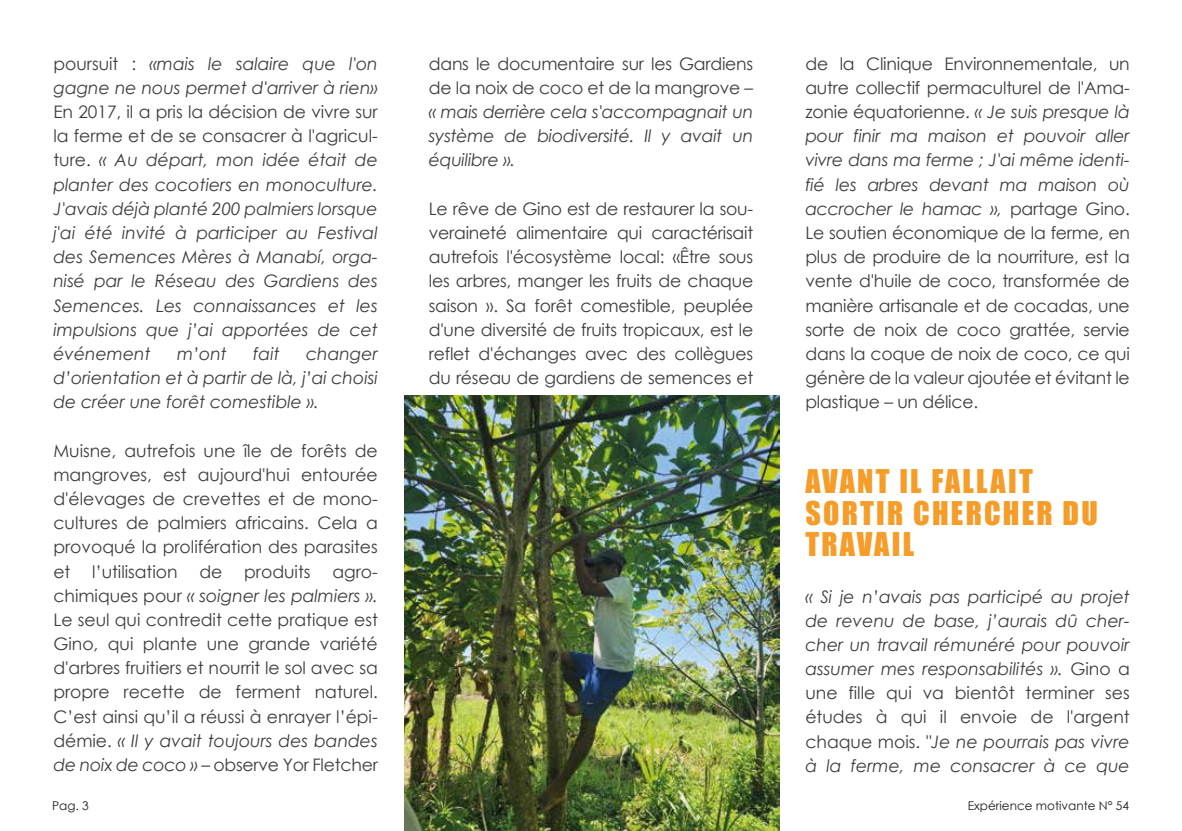
<style>
.page{position:relative;width:1182px;height:831px;background:#fff}
.page>*{position:absolute;margin:0;border:0;box-sizing:border-box;transform-origin:0 0}
.t1{font:30px/31.5px "Impact";letter-spacing:.075em;color:#f59c29}
.t2{font:17.25px/24.2px "Century Gothic";letter-spacing:-.015em;color:#3c3c3b;text-align:justify}
.t3{font:italic 17.25px/24.2px "Century Gothic";color:#3c3c3b;text-align:justify}
.t4{font:12px "Century Gothic";color:#1d1d1b}
.s1{font-style:normal}
.s2{font-style:italic}
</style>
<div class="page">
<img style="left:405px;top:395px;width:375px;height:435px">
<p class="t3" style="left:53px;top:51px;width:326px"><span class="s1">poursuit :</span> «mais le salaire que l'on gagne ne nous permet d'arriver à rien»</p>
<p class="t3" style="left:53px;top:99px;width:326px"><span class="s1">En 2017, il a pris la décision de vivre sur la ferme et de se consacrer à l'agricul&shy;ture.</span> « Au départ, mon idée était de planter des cocotiers en monoculture.<br>J'avais déjà planté 200 palmiers lorsque j'ai été invité à participer au Festival des Semences Mères à Manabí, orga&shy;nisé par le Réseau des Gardiens des Semences. Les connaissances et les impulsions que j’ai apportées de cet événement</p>
<p class="t3" style="left:177px;top:341px;width:51px">m’ont</p>
<p class="t3" style="left:253px;top:341px;width:28px">fait</p>
<p class="t3" style="left:53px;top:341px;width:326px;text-indent:253px">changer d’orientation et à partir de là, j’ai choisi de créer une forêt comestible ».</p>
<p class="t2" style="left:53px;top:438px;width:326px">Muisne, autrefois une île de forêts de mangroves, est aujourd'hui entourée d'élevages de crevettes et de mono&shy;cultures de palmiers africains. Cela a provoqué la prolifération des parasites et</p>
<p class="t2" style="left:92px;top:558px;width:87px">l’utilisation</p>
<p class="t2" style="left:199px;top:558px;width:24px">de</p>
<p class="t2" style="left:244px;top:558px;width:68px">produits</p>
<p class="t2" style="left:53px;top:558px;width:326px;text-indent:279px">agro&shy;chimiques pour <span class="s2">« soigner les palmiers ».<br></span>Le seul qui contredit cette pratique est Gino, qui plante une grande variété d'arbres fruitiers et nourrit le sol avec sa propre recette de ferment naturel.<br>C’est ainsi qu’il a réussi à enrayer l’épi&shy;démie. <span class="s2">« Il y avait toujours des bandes de noix de coco »</span> – observe Yor Fletcher</p>
<p class="t2" style="left:429px;top:51px;width:326px">dans le documentaire sur les Gardiens de la noix de coco et de la mangrove –</p>
<p class="t3" style="left:429px;top:99px;width:326px">« mais derrière cela s'accompagnait un système de biodiversité. Il y avait un équilibre ».</p>
<p class="t2" style="left:429px;top:196px;width:326px">Le rêve de Gino est de restaurer la sou&shy;veraineté alimentaire qui caractérisait autrefois l'écosystème local: «Être sous les arbres, manger les fruits de chaque saison ». Sa forêt comestible, peuplée d'une diversité de fruits tropicaux, est le reflet d'échanges avec des collègues du réseau de gardiens de semences et</p>
<p class="t2" style="left:805px;top:51px;width:326px">de la Clinique Environnementale, un autre collectif permaculturel de l'Ama&shy;zonie équatorienne. <span class="s2">« Je suis presque là pour finir ma maison et pouvoir aller vivre dans ma ferme ; J'ai même identi&shy;fié les arbres devant ma maison où accrocher le hamac »,</span> partage Gino.<br>Le soutien économique de la ferme, en plus de produire de la nourriture, est la vente d'huile de coco, transformée de manière artisanale et de cocadas, une sorte de noix de coco grattée, servie dans la coque de noix de coco, ce qui génère de la valeur ajoutée et évitant le plastique – un délice.</p>
<h1 class="t1" style="left:805px;top:464px;width:294px">AVANT IL FALLAIT<br>SORTIR CHERCHER DU<br>TRAVAIL</h1>
<p class="t3" style="left:805px;top:583px;width:326px">« Si je n’avais pas participé au projet de revenu de base, j’aurais dû cher&shy;cher un travail rémunéré pour pouvoir assumer mes responsabilités ». <span class="s1">Gino a une fille qui va bientôt terminer ses études à qui il envoie de l'argent chaque mois.</span> "Je ne pourrais pas vivre à la ferme, me consacrer à ce que</p>
<p class="t4" style="left:52px;top:797px;width:38px">Pag. 3</p>
<p class="t4" style="left:968px;top:797px;width:163px">Expérience motivante N° 54</p>
</div>
